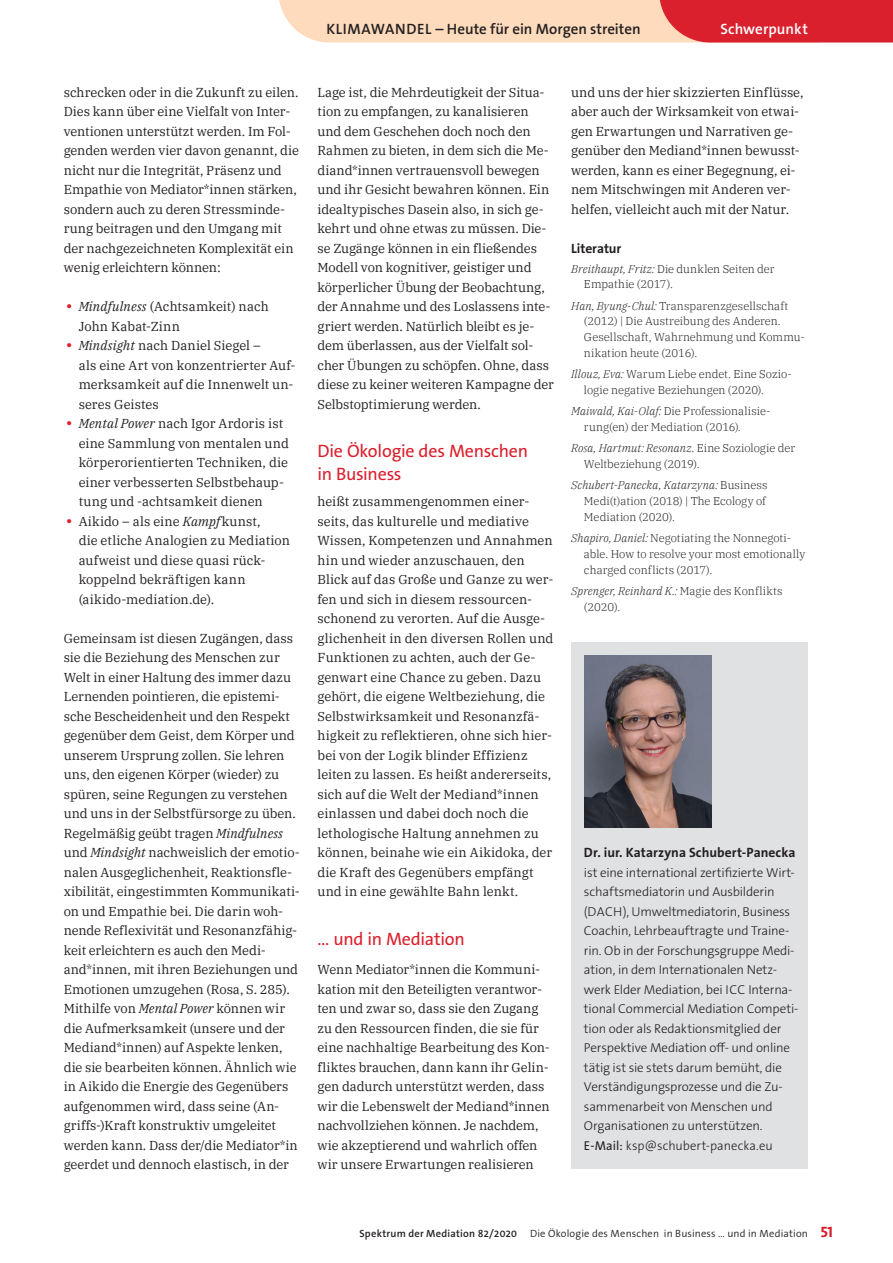
<style>
.page{position:relative;width:893px;height:1263px;background:#fff}
.page>*{position:absolute;margin:0;border:0;box-sizing:border-box;transform-origin:0 0}
.t1{font:18px/22.5px "The Sans Os F";letter-spacing:-.015em;color:#da202d}
.t2{font:600 15px "The Sans Os F";color:#231f20}
.t3{font:600 15px "The Sans Os F";letter-spacing:.005em;color:#fff}
.t4{font:700 13.5px "The Sans Os F";color:#231f20}
.t5{font:12.9px/19.5px "IBM Plex Serif";letter-spacing:-.005em;color:#231f20}
.t6{font:300 12.9px/19.5px "The Sans Os F";letter-spacing:-.01em;color:#231f20}
.t7{font:300 11.25px/15.8px "IBM Plex Serif";letter-spacing:-.005em;color:#231f20}
.t8{font:300 10.5px "The Sans Os F";letter-spacing:.015em;color:#231f20}
.s1{font-family:"The Antiqua B";font-weight:600;font-size:16.5px;color:#da202d}
.s2{font-style:italic}
.s3{font-weight:400}
.s4{font-weight:600}
.s5{font-weight:600;font-size:15px;color:#da202d}
</style>
<div class="page">
<div style="left:571px;top:642px;width:237px;height:527px;background:#e0e1e3"></div>
<img style="left:584px;top:655px;width:127px;height:172px">
<svg style="left:279px;top:0;width:614px;height:43px;background:#f0998b"></svg>
<p class="t2" style="left:326px;top:19px;width:316px">KLIMAWANDEL – Heute für ein Morgen streiten</p>
<p class="t3" style="left:720px;top:19px;width:89px">Schwerpunkt</p>
<p class="t5" style="left:64px;top:81px;width:237px">schrecken oder in die Zukunft zu eilen.<br>Dies kann über eine Vielfalt von Inter&shy;ventionen unterstützt werden. Im Fol&shy;genden werden vier davon genannt, die nicht nur die Integrität, Präsenz und Empathie von Mediator*innen stärken, sondern auch zu deren Stressminde&shy;rung beitragen und den Umgang mit der nachgezeichneten Komplexität ein wenig erleichtern können:</p>
<p class="t5" style="left:79px;top:296px;width:192px;text-indent:-13px"><span class="s1">•</span> <span class="s2">Mindfulness</span> (Achtsamkeit) nach<br>John Kabat-Zinn</p>
<p class="t5" style="left:79px;top:335px;width:218px;text-indent:-13px"><span class="s1">•</span> <span class="s2">Mindsight</span> nach Daniel Siegel –<br>als eine Art von konzentrierter Auf&shy;merksamkeit auf die Innenwelt un&shy;seres Geistes</p>
<p class="t5" style="left:79px;top:413px;width:212px;text-indent:-13px"><span class="s1">•</span> <span class="s2">Mental Power</span> nach Igor Ardoris ist eine Sammlung von mentalen und körperorientierten Techniken, die einer verbesserten Selbstbehaup&shy;tung und -achtsamkeit dienen</p>
<p class="t5" style="left:79px;top:510px;width:213px;text-indent:-13px"><span class="s1">•</span> Aikido – als eine <span class="s2">Kampf</span>kunst,<br>die etliche Analogien zu Mediation aufweist und diese quasi rück&shy;koppelnd bekräftigen kann (aikido-mediation.de).</p>
<p class="t5" style="left:64px;top:627px;width:238px">Gemeinsam ist diesen Zugängen, dass sie die Beziehung des Menschen zur Welt in einer Haltung des immer dazu Lernenden pointieren, die epistemi&shy;sche Bescheidenheit und den Respekt gegenüber dem Geist, dem Körper und unserem Ursprung zollen. Sie lehren uns, den eigenen Körper (wieder) zu spüren, seine Regungen zu verstehen und uns in der Selbstfürsorge zu üben.<br>Regelmäßig geübt tragen <span class="s2">Mindfulness </span>und <span class="s2">Mindsight</span> nachweislich der emotio&shy;nalen Ausgeglichenheit, Reaktionsfle&shy;xibilität, eingestimmten Kommunikati&shy;on und Empathie bei. Die darin woh&shy;nende Reflexivität und Resonanzfähig&shy;keit erleichtern es auch den Medi&shy;and*innen, mit ihren Beziehungen und Emotionen umzugehen (Rosa, S. 285).<br>Mithilfe von <span class="s2">Mental Power</span> können wir die Aufmerksamkeit (unsere und der Mediand*innen) auf Aspekte lenken, die sie bearbeiten können. Ähnlich wie in Aikido die Energie des Gegenübers aufgenommen wird, dass seine (An&shy;griffs-)Kraft konstruktiv umgeleitet werden kann. Dass der/die Mediator*in geerdet und dennoch elastisch, in der</p>
<p class="t5" style="left:317px;top:81px;width:238px">Lage ist, die Mehrdeutigkeit der Situa&shy;tion zu empfangen, zu kanalisieren und dem Geschehen doch noch den Rahmen zu bieten, in dem sich die Me&shy;diand*innen vertrauensvoll bewegen und ihr Gesicht bewahren können. Ein idealtypisches Dasein also, in sich ge&shy;kehrt und ohne etwas zu müssen. Die&shy;se Zugänge können in ein fließendes Modell von kognitiver, geistiger und körperlicher Übung der Beobachtung, der Annahme und des Loslassens inte&shy;griert werden. Natürlich bleibt es je&shy;dem überlassen, aus der Vielfalt sol&shy;cher Übungen zu schöpfen. Ohne, dass diese zu keiner weiteren Kampagne der Selbstoptimierung werden.</p>
<h1 class="t1" style="left:317px;top:440px;width:212px">Die Ökologie des Menschen in Business</h1>
<p class="t5" style="left:317px;top:491px;width:237px">heißt zusammengenommen einer&shy;seits, das kulturelle und mediative Wissen, Kompetenzen und Annahmen hin und wieder anzuschauen, den Blick auf das Große und Ganze zu wer&shy;fen und sich in diesem ressourcen&shy;schonend zu verorten. Auf die Ausge&shy;glichenheit in den diversen Rollen und Funktionen zu achten, auch der Ge&shy;genwart eine Chance zu geben. Dazu gehört, die eigene Weltbeziehung, die Selbstwirksamkeit und Resonanzfä&shy;higkeit zu reflektieren, ohne sich hier&shy;bei von der Logik blinder Effizienz leiten zu lassen. Es heißt andererseits, sich auf die Welt der Mediand*innen einlassen und dabei doch noch die lethologische Haltung annehmen zu können, beinahe wie ein Aikidoka, der die Kraft des Gegenübers empfängt und in eine gewählte Bahn lenkt.</p>
<h1 class="t1" style="left:317px;top:928px;width:149px">… und in Mediation</h1>
<p class="t5" style="left:317px;top:959px;width:234px">Wenn Mediator*innen die Kommuni&shy;kation mit den Beteiligten verantwor&shy;ten und zwar so, dass sie den Zugang zu den Ressourcen finden, die sie für eine nachhaltige Bearbeitung des Kon&shy;fliktes brauchen, dann kann ihr Gelin&shy;gen dadurch unterstützt werden, dass wir die Lebenswelt der Mediand*innen nachvollziehen können. Je nachdem, wie akzeptierend und wahrlich offen wir unsere Erwartungen realisieren</p>
<p class="t5" style="left:571px;top:81px;width:234px">und uns der hier skizzierten Einflüsse, aber auch der Wirksamkeit von etwai&shy;gen Erwartungen und Narrativen ge&shy;genüber den Mediand*innen bewusst&shy;werden, kann es einer Begegnung, ei&shy;nem Mitschwingen mit Anderen ver&shy;helfen, vielleicht auch mit der Natur.</p>
<p class="t4" style="left:571px;top:239px;width:52px">Literatur</p>
<p class="t7" style="left:584px;top:260px;width:192px;text-indent:-13px"><span class="s2">Breithaupt, Fritz:</span> Die dunklen Seiten der<br>Empathie (2017).</p>
<p class="t7" style="left:584px;top:297px;width:222px;text-indent:-13px"><span class="s2">Han, Byung-Chul:</span> Transparenzgesellschaft (2012) | Die Austreibung des Anderen.<br>Gesellschaft, Wahrnehmung und Kommu&shy;nikation heute (2016).</p>
<p class="t7" style="left:584px;top:365px;width:209px;text-indent:-13px"><span class="s2">Illouz, Eva:</span> Warum Liebe endet. Eine Sozio&shy;logie negative Beziehungen (2020).</p>
<p class="t7" style="left:584px;top:402px;width:188px;text-indent:-13px"><span class="s2">Maiwald, Kai-Olaf:</span> Die Professionalisie&shy;rung(en) der Mediation (2016)<span class="s2">.</span></p>
<p class="t7" style="left:584px;top:439px;width:213px;text-indent:-13px"><span class="s2">Rosa, Hartmut: Resonanz.</span> Eine Soziologie der<br>Weltbeziehung (2019).</p>
<p class="t7" style="left:584px;top:476px;width:185px;text-indent:-13px"><span class="s2">Schubert-Panecka, Katarzyna:</span> Business<br>Medi(t)ation (2018) | The Ecology of<br>Mediation (2020).</p>
<p class="t7" style="left:584px;top:529px;width:223px;text-indent:-13px"><span class="s2">Shapiro, Daniel:</span> Negotiating the Nonnegoti&shy;able. How to resolve your most emotionally charged conflicts (2017).</p>
<p class="t7" style="left:584px;top:582px;width:200px;text-indent:-13px"><span class="s2">Sprenger, Reinhard K.:</span> Magie des Konflikts (2020).</p>
<p class="t4" style="left:584px;top:844px;width:213px">Dr. iur. Katarzyna Schubert-Panecka</p>
<p class="t6" style="left:584px;top:863px;width:216px">ist eine international zertifizierte Wirt&shy;schaftsmediatorin und Ausbilderin (DACH), Umweltmediatorin, Business Coachin, Lehrbeauftragte und Traine&shy;rin. Ob in der Forschungsgruppe Medi&shy;ation, in dem Internationalen Netz&shy;werk Elder Mediation, bei ICC Interna&shy;tional Commercial Mediation Competi&shy;tion oder als Redaktionsmitglied der Perspektive Mediation off- und online tätig ist sie stets darum bemüht, die Verständigungsprozesse und die Zu&shy;sammenarbeit von Menschen und Organisationen zu unterstützen.<br><span class="s3">E-Mail:</span> ksp@schubert-panecka.eu</p>
<p class="t8" style="left:359px;top:1227px;width:475px"><span class="s4">Spektrum der Mediation 82/2020</span> Die Ökologie des Menschen in Business … und in Mediation <span class="s5">51</span></p>
</div>
